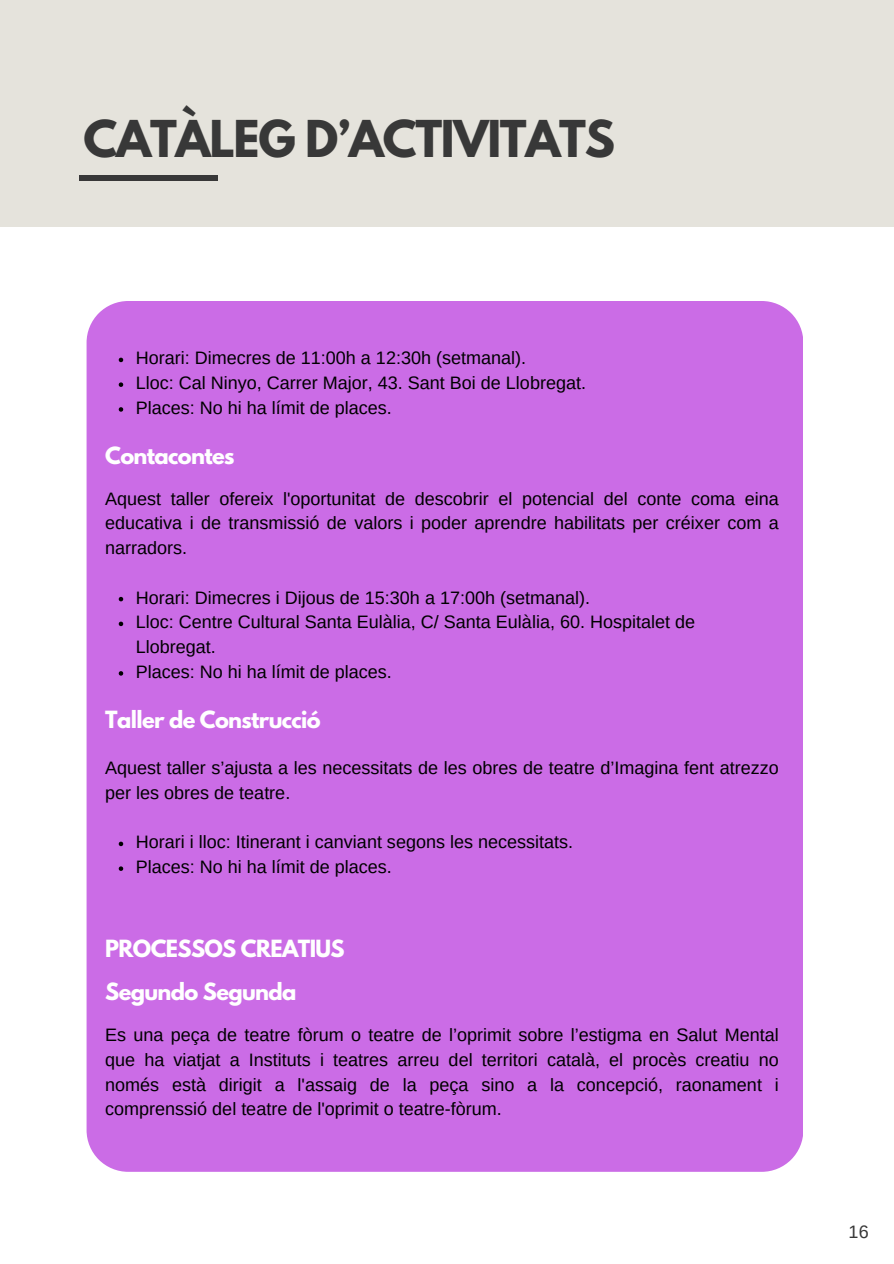
<style>
.page{position:relative;width:894px;height:1264px;background:#fff}
.page>*{position:absolute;margin:0;border:0;box-sizing:border-box;transform-origin:0 0}
.t1{font:700 45px "League Spartan";letter-spacing:-.03em;color:#383838}
.t2{font:700 21px "League Spartan";letter-spacing:-.03em;color:#fff}
.t3{font:18px/24.8px "Arimo";color:#000;text-align:justify}
.t4{font:18px "Arimo";color:#383838}
</style>
<div class="page">
<div style="left:0;top:0;width:893px;height:226px;background:#e5e3dc"></div>
<div style="left:79px;top:175px;width:139px;height:6px;background:#383838"></div>
<div style="left:86px;top:301px;width:717px;height:870px;background:#cb6ce6"></div>
<svg style="left:119px;top:597px;width:4px;height:4px"></svg>
<svg style="left:119px;top:621px;width:4px;height:5px"></svg>
<svg style="left:119px;top:671px;width:4px;height:4px"></svg>
<svg style="left:119px;top:841px;width:4px;height:5px"></svg>
<svg style="left:119px;top:866px;width:4px;height:4px"></svg>
<svg style="left:119px;top:357px;width:4px;height:5px"></svg>
<svg style="left:119px;top:382px;width:4px;height:5px"></svg>
<svg style="left:119px;top:407px;width:4px;height:4px"></svg>
<h1 class="t1" style="left:84px;top:117px;width:532px">CATÀLEG D’ACTIVITATS</h1>
<p class="t3" style="left:136px;top:346px;width:391px">Horari: Dimecres de 11:00h a 12:30h (setmanal).</p>
<h2 class="t3" style="left:136px;top:370px;width:451px">Lloc: Cal Ninyo, Carrer Major, 43. Sant Boi de Llobregat.</h2>
<h3 class="t3" style="left:136px;top:395px;width:257px">Places: No hi ha límit de places.</h3>
<p class="t2" style="left:105px;top:445px;width:131px">Contacontes</p>
<h3 class="t3" style="left:105px;top:486px;width:675px">Aquest taller ofereix l'oportunitat de descobrir el potencial del conte coma eina educativa i de transmissió de valors i poder aprendre habilitats per créixer com a narradors.</h3>
<p class="t3" style="left:136px;top:585px;width:455px">Horari: Dimecres i Dijous de 15:30h a 17:00h (setmanal).</p>
<p class="t3" style="left:136px;top:609px;width:560px">Lloc: Centre Cultural Santa Eulàlia, C/ Santa Eulàlia, 60. Hospitalet de<br>Llobregat.</p>
<p class="t3" style="left:136px;top:659px;width:257px">Places: No hi ha límit de places.</p>
<p class="t2" style="left:105px;top:708px;width:217px">Taller de Construcció</p>
<h3 class="t3" style="left:105px;top:755px;width:675px">Aquest taller s’ajusta a les necessitats de les obres de teatre d’Imagina fent atrezzo per les obres de teatre.</h3>
<p class="t3" style="left:136px;top:829px;width:438px">Horari i lloc: Itinerant i canviant segons les necessitats.</p>
<p class="t3" style="left:136px;top:854px;width:257px">Places: No hi ha límit de places.</p>
<p class="t2" style="left:105px;top:937px;width:241px">PROCESSOS CREATIUS</p>
<p class="t2" style="left:105px;top:981px;width:193px">Segundo Segunda</p>
<h3 class="t3" style="left:105px;top:1022px;width:675px">Es una peça de teatre fòrum o teatre de l’oprimit sobre l’estigma en Salut Mental que ha viatjat a Instituts i teatres arreu del territori català, el procès creatiu no només està dirigit a l'assaig de la peça sino a la concepció, raonament i comprenssió del teatre de l'oprimit o teatre-fòrum.</h3>
<p class="t4" style="left:848px;top:1222px;width:22px">16</p>
</div>
